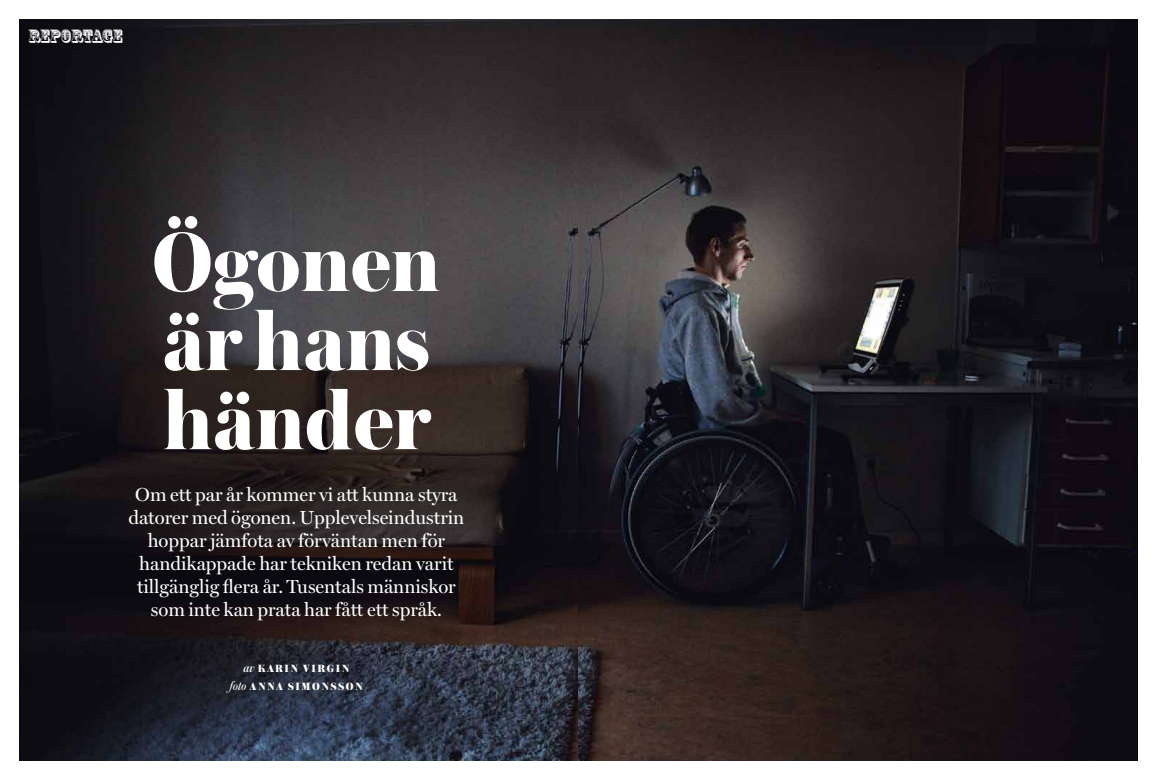
<style>
.page{position:relative;width:1157px;height:780px;background:#fff}
.page>*{position:absolute;margin:0;border:0;box-sizing:border-box;transform-origin:0 0}
.t1{font:800 88px/79px "Austin";color:#fff}
.t2{font:19px/23px "Miller Display";color:#fff;text-align:center}
.t3{font:18px "Rosewood";letter-spacing:.02em;color:#fff}
.t4{font:900 11px/18px "Austin";letter-spacing:.14em;color:#fff;text-align:center}
.s1{font-weight:500;font-style:italic;font-size:13px}
.s2{font-weight:400;font-style:italic;font-size:13px}
</style>
<div class="page">
<img style="left:20px;top:20px;width:1117px;height:740px">
<p class="t3" style="left:28px;top:25px;width:95px">REPORTAGE</p>
<h1 class="t1" style="left:152px;top:228px;width:290px">Ögonen är hans händer</h1>
<p class="t2" style="left:128px;top:483px;width:337px">Om ett par år kommer vi att kunna styra datorer med ögonen. Upplevelseindustrin hoppar jämfota av förväntan men för handikappade har tekniken redan varit tillgänglig flera år. Tusentals människor som inte kan prata har fått ett språk.</p>
<p class="t4" style="left:230px;top:660px;width:134px"><span class="s1">av</span> KARIN VIRGIN<br><span class="s2">foto</span> ANNA SIMONSSON</p>
</div>
